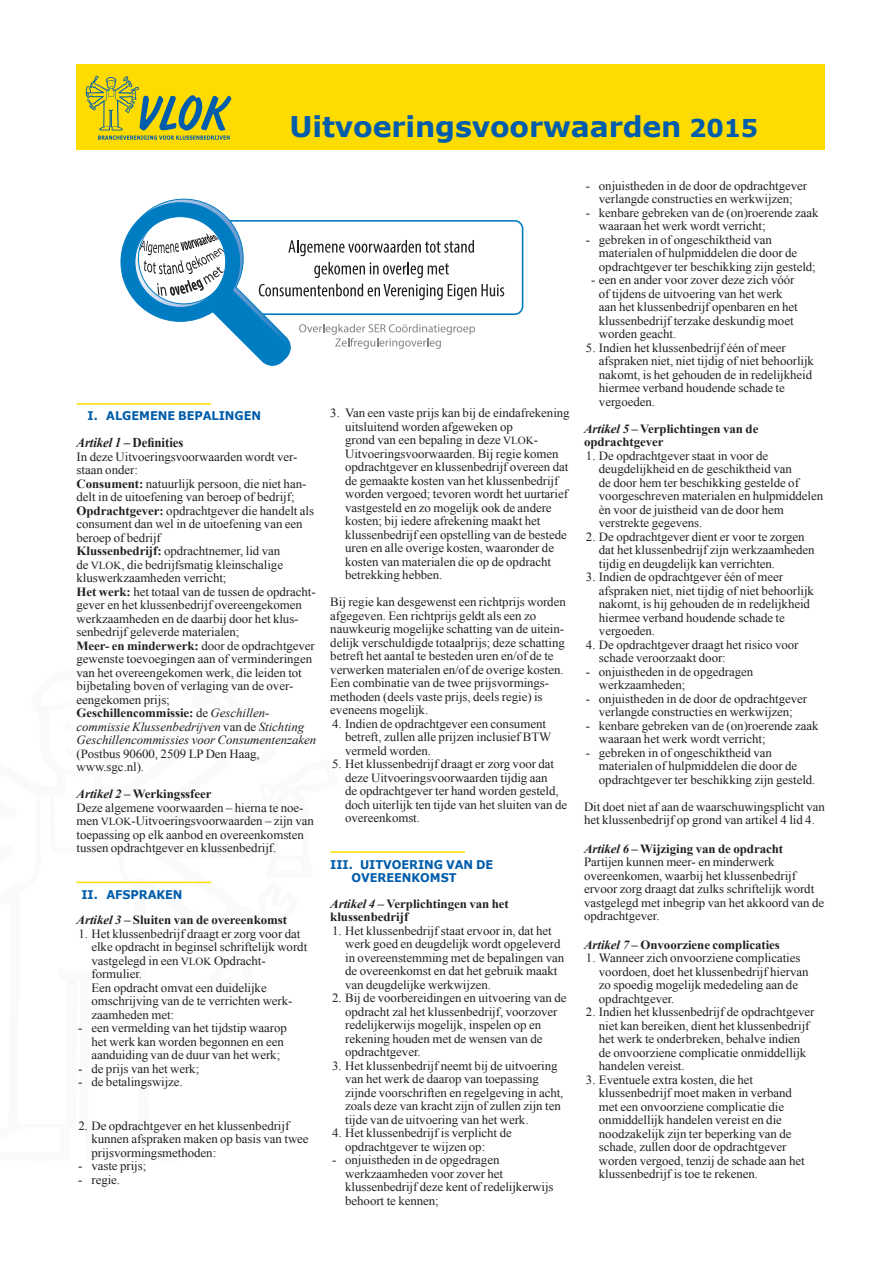
<style>
.page{position:relative;width:893px;height:1263px;background:#fff}
.page>*{position:absolute;margin:0;border:0;box-sizing:border-box;transform-origin:0 0}
.t1{font:700 28.5px "Verdana";letter-spacing:-.005em;color:#015dab}
.t2{font:700 13.5px "Times New Roman";letter-spacing:-.005em;color:#231f20;scale:.95 1}
.t3{font:12.45px/13.5px "Times New Roman";letter-spacing:-.005em;color:#231f20}
.t4{font:700 12.45px/13.5px "Times New Roman";letter-spacing:-.005em;color:#231f20}
.t5{font:700 12px/13.5px "Verdana";letter-spacing:-.005em;color:#015dab;scale:.95 1}
.s1{font-size:24.45px}
.s2{font-style:italic}
.s3{font-weight:700}
.s4{font-size:10.8px}
.s5{font-weight:700;font-style:italic}
</style>
<div class="page">
<hr style="left:77px;top:403px;width:134px;height:2px;background:#ffdc01">
<hr style="left:77px;top:882px;width:134px;height:1px;background:#ffdc01">
<hr style="left:330px;top:851px;width:135px;height:2px;background:#ffdc01">
<svg style="left:120px;top:198px;width:384px;height:168px"></svg>
<div style="left:77px;top:64px;width:748px;height:86px;background:#ffdc01"></div>
<svg style="left:85px;top:76px;width:146px;height:64px"></svg>
<h1 class="t1" style="left:289px;top:108px;width:470px">Uitvoeringsvoorwaarden <span class="s1">2015</span></h1>
<p class="t5" style="left:88px;top:409px;width:184px">I. ALGEMENE BEPALINGEN</p>
<p class="t2" style="left:77px;top:435px;width:114px"><span class="s2">Artikel 1</span> – Definities</p>
<p class="t3" style="left:77px;top:450px;width:241px">In deze Uitvoeringsvoorwaarden wordt ver&shy;staan onder:<br><span class="s3">Consument:</span> natuurlijk persoon, die niet han&shy;delt in de uitoefening van beroep of bedrijf; <span class="s3">Opdrachtgever:</span> opdrachtgever die handelt als consument dan wel in de uitoefening van een beroep of bedrijf<br><span class="s3">Klussenbedrijf:</span> opdrachtnemer, lid van<br>de <span class="s4">VLOK</span>, die bedrijfsmatig kleinschalige kluswerkzaamheden verricht;<br><span class="s3">Het werk:</span> het totaal van de tussen de opdracht&shy;gever en het klussenbedrijf overeengekomen werkzaamheden en de daarbij door het klus&shy;senbedrijf geleverde materialen;<br><span class="s3">Meer- en minderwerk:</span> door de opdrachtgever gewenste toevoegingen aan of verminderingen van het overeengekomen werk, die leiden tot bijbetaling boven of verlaging van de over&shy;eengekomen prijs;<br><span class="s3">Geschillencommissie:</span> de <span class="s2">Geschillen&shy;commissie Klussenbedrijven</span> van de <span class="s2">Stichting Geschillencommissies voor Consumentenzaken</span></p>
<p class="t3" style="left:77px;top:747px;width:185px">(Postbus 90600, 2509 LP Den Haag, www.sgc.nl).</p>
<p class="t3" style="left:77px;top:787px;width:239px"><span class="s5">Artikel 2</span> <span class="s3">– Werkingssfeer<br></span>Deze algemene voorwaarden – hierna te noe&shy;men <span class="s4">VLOK</span>-Uitvoeringsvoorwaarden – zijn van toepassing op elk aanbod en overeenkomsten tussen opdrachtgever en klussenbedrijf.</p>
<p class="t5" style="left:81px;top:887px;width:108px">II. AFSPRAKEN</p>
<p class="t4" style="left:77px;top:913px;width:212px"><span class="s2">Artikel 3</span> – Sluiten van de overeenkomst</p>
<p class="t3" style="left:91px;top:927px;width:217px;text-indent:-13px">1. Het klussenbedrijf draagt er zorg voor dat elke opdracht in beginsel schriftelijk wordt vastgelegd in een <span class="s4">VLOK</span> Opdracht&shy;formulier.<br>Een opdracht omvat een duidelijke omschrijving van de te verrichten werk&shy;zaamheden met:</p>
<p class="t3" style="left:91px;top:1021px;width:197px;text-indent:-13px">- een vermelding van het tijdstip waarop het werk kan worden begonnen en een aanduiding van de duur van het werk;</p>
<p class="t3" style="left:78px;top:1062px;width:122px">- de prijs van het werk;</p>
<p class="t3" style="left:78px;top:1075px;width:106px">- de betalingswijze.</p>
<p class="t3" style="left:91px;top:1119px;width:219px;text-indent:-13px">2. De opdrachtgever en het klussenbedrijf kunnen afspraken maken op basis van twee prijsvormingsmethoden:</p>
<p class="t3" style="left:78px;top:1159px;width:70px">- vaste prijs;</p>
<p class="t3" style="left:78px;top:1173px;width:43px">- regie.</p>
<p class="t3" style="left:345px;top:406px;width:226px;text-indent:-15px">3. Van een vaste prijs kan bij de eindafrekening uitsluitend worden afgeweken op<br>grond van een bepaling in deze <span class="s4">VLOK</span>-Uitvoeringsvoorwaarden. Bij regie komen opdrachtgever en klussenbedrijf overeen dat de gemaakte kosten van het klussenbedrijf worden vergoed; tevoren wordt het uurtarief vastgesteld en zo mogelijk ook de andere kosten; bij iedere afrekening maakt het klussenbedrijf een opstelling van de bestede uren en alle overige kosten, waaronder de kosten van materialen die op de opdracht betrekking hebben.</p>
<p class="t3" style="left:330px;top:595px;width:237px">Bij regie kan desgewenst een richtprijs worden afgegeven. Een richtprijs geldt als een zo nauwkeurig mogelijke schatting van de uitein&shy;delijk verschuldigde totaalprijs; deze schatting betreft het aantal te besteden uren en/of de te verwerken materialen en/of de overige kosten.<br>Een combinatie van de twee prijsvormings&shy;methoden (deels vaste prijs, deels regie) is eveneens mogelijk.</p>
<p class="t3" style="left:345px;top:717px;width:208px;text-indent:-13px">4. Indien de opdrachtgever een consument betreft, zullen alle prijzen inclusief BTW vermeld worden.</p>
<p class="t3" style="left:345px;top:757px;width:223px;text-indent:-13px">5. Het klussenbedrijf draagt er zorg voor dat deze Uitvoeringsvoorwaarden tijdig aan<br>de opdrachtgever ter hand worden gesteld, doch uiterlijk ten tijde van het sluiten van de overeenkomst.</p>
<p class="t5" style="left:351px;top:857px;width:151px;text-indent:-21px">III. UITVOERING VAN DE<br>OVEREENKOMST</p>
<p class="t4" style="left:330px;top:897px;width:180px"><span class="s2">Artikel 4</span> – Verplichtingen van het klussenbedrijf</p>
<p class="t3" style="left:345px;top:924px;width:220px;text-indent:-13px">1. Het klussenbedrijf staat ervoor in, dat het werk goed en deugdelijk wordt opgeleverd in overeenstemming met de bepalingen van de overeenkomst en dat het gebruik maakt van deugdelijke werkwijzen.</p>
<p class="t3" style="left:345px;top:991px;width:223px;text-indent:-13px">2. Bij de voorbereidingen en uitvoering van de opdracht zal het klussenbedrijf, voorzover redelijkerwijs mogelijk, inspelen op en rekening houden met de wensen van de opdrachtgever.</p>
<p class="t3" style="left:345px;top:1059px;width:220px;text-indent:-13px">3. Het klussenbedrijf neemt bij de uitvoering van het werk de daarop van toepassing zijnde voorschriften en regelgeving in acht, zoals deze van kracht zijn of zullen zijn ten tijde van de uitvoering van het werk.</p>
<p class="t3" style="left:345px;top:1126px;width:168px;text-indent:-13px">4. Het klussenbedrijf is verplicht de opdrachtgever te wijzen op:</p>
<p class="t3" style="left:345px;top:1153px;width:210px;text-indent:-13px">- onjuistheden in de opgedragen werkzaamheden voor zover het klussenbedrijf deze kent of redelijkerwijs behoort te kennen;</p>
<p class="t3" style="left:586px;top:179px;width:223px;text-align:center">- onjuistheden in de door de opdrachtgever verlangde constructies en werkwijzen;</p>
<p class="t3" style="left:599px;top:206px;width:221px;text-indent:-13px">- kenbare gebreken van de (on)roerende zaak waaraan het werk wordt verricht;</p>
<p class="t3" style="left:599px;top:233px;width:218px;text-indent:-13px">- gebreken in of ongeschiktheid van materialen of hulpmiddelen die door de opdrachtgever ter beschikking zijn gesteld;</p>
<p class="t3" style="left:599px;top:273px;width:200px;text-indent:-8px">- een en ander voor zover deze zich vóór of tijdens de uitvoering van het werk aan het klussenbedrijf openbaren en het klussenbedrijf terzake deskundig moet worden geacht.</p>
<p class="t3" style="left:599px;top:341px;width:217px;text-indent:-13px">5. Indien het klussenbedrijf één of meer afspraken niet, niet tijdig of niet behoorlijk nakomt, is het gehouden de in redelijkheid hiermee verband houdende schade te vergoeden.</p>
<p class="t4" style="left:584px;top:422px;width:176px"><span class="s2">Artikel 5</span> – Verplichtingen van de opdrachtgever</p>
<p class="t3" style="left:599px;top:449px;width:226px;text-indent:-13px">1. De opdrachtgever staat in voor de deugdelijkheid en de geschiktheid van<br>de door hem ter beschikking gestelde of voorgeschreven materialen en hulpmiddelen èn voor de juistheid van de door hem verstrekte gegevens.</p>
<p class="t3" style="left:599px;top:530px;width:217px;text-indent:-13px">2. De opdrachtgever dient er voor te zorgen dat het klussenbedrijf zijn werkzaamheden tijdig en deugdelijk kan verrichten.</p>
<p class="t3" style="left:599px;top:570px;width:217px;text-indent:-13px">3. Indien de opdrachtgever één of meer afspraken niet, niet tijdig of niet behoorlijk nakomt, is hij gehouden de in redelijkheid hiermee verband houdende schade te vergoeden.</p>
<p class="t3" style="left:599px;top:638px;width:201px;text-indent:-13px">4. De opdrachtgever draagt het risico voor schade veroorzaakt door:</p>
<p class="t3" style="left:599px;top:665px;width:156px;text-indent:-13px">- onjuistheden in de opgedragen werkzaamheden;</p>
<p class="t3" style="left:586px;top:692px;width:223px;text-align:center">- onjuistheden in de door de opdrachtgever verlangde constructies en werkwijzen;</p>
<p class="t3" style="left:599px;top:719px;width:221px;text-indent:-13px">- kenbare gebreken van de (on)roerende zaak waaraan het werk wordt verricht;</p>
<p class="t3" style="left:599px;top:746px;width:218px;text-indent:-13px">- gebreken in of ongeschiktheid van materialen of hulpmiddelen die door de opdrachtgever ter beschikking zijn gesteld.</p>
<p class="t3" style="left:584px;top:800px;width:242px">Dit doet niet af aan de waarschuwingsplicht van het klussenbedrijf op grond van artikel 4 lid 4.</p>
<p class="t3" style="left:584px;top:842px;width:242px"><span class="s5">Artikel 6</span> <span class="s3">– Wijziging van de opdracht </span>Partijen kunnen meer- en minderwerk overeenkomen, waarbij het klussenbedrijf ervoor zorg draagt dat zulks schriftelijk wordt vastgelegd met inbegrip van het akkoord van de opdrachtgever.</p>
<p class="t4" style="left:584px;top:938px;width:197px"><span class="s2">Artikel 7</span> – Onvoorziene complicaties</p>
<p class="t3" style="left:599px;top:951px;width:211px;text-indent:-13px">1. Wanneer zich onvoorziene complicaties voordoen, doet het klussenbedrijf hiervan zo spoedig mogelijk mededeling aan de opdrachtgever.</p>
<p class="t3" style="left:599px;top:1005px;width:217px;text-indent:-13px">2. Indien het klussenbedrijf de opdrachtgever niet kan bereiken, dient het klussenbedrijf het werk te onderbreken, behalve indien de onvoorziene complicatie onmiddellijk handelen vereist.</p>
<p class="t3" style="left:599px;top:1073px;width:207px;text-indent:-13px">3. Eventuele extra kosten, die het klussenbedrijf moet maken in verband met een onvoorziene complicatie die onmiddellijk handelen vereist en die noodzakelijk zijn ter beperking van de schade, zullen door de opdrachtgever worden vergoed, tenzij de schade aan het klussenbedrijf is toe te rekenen.</p>
</div>
